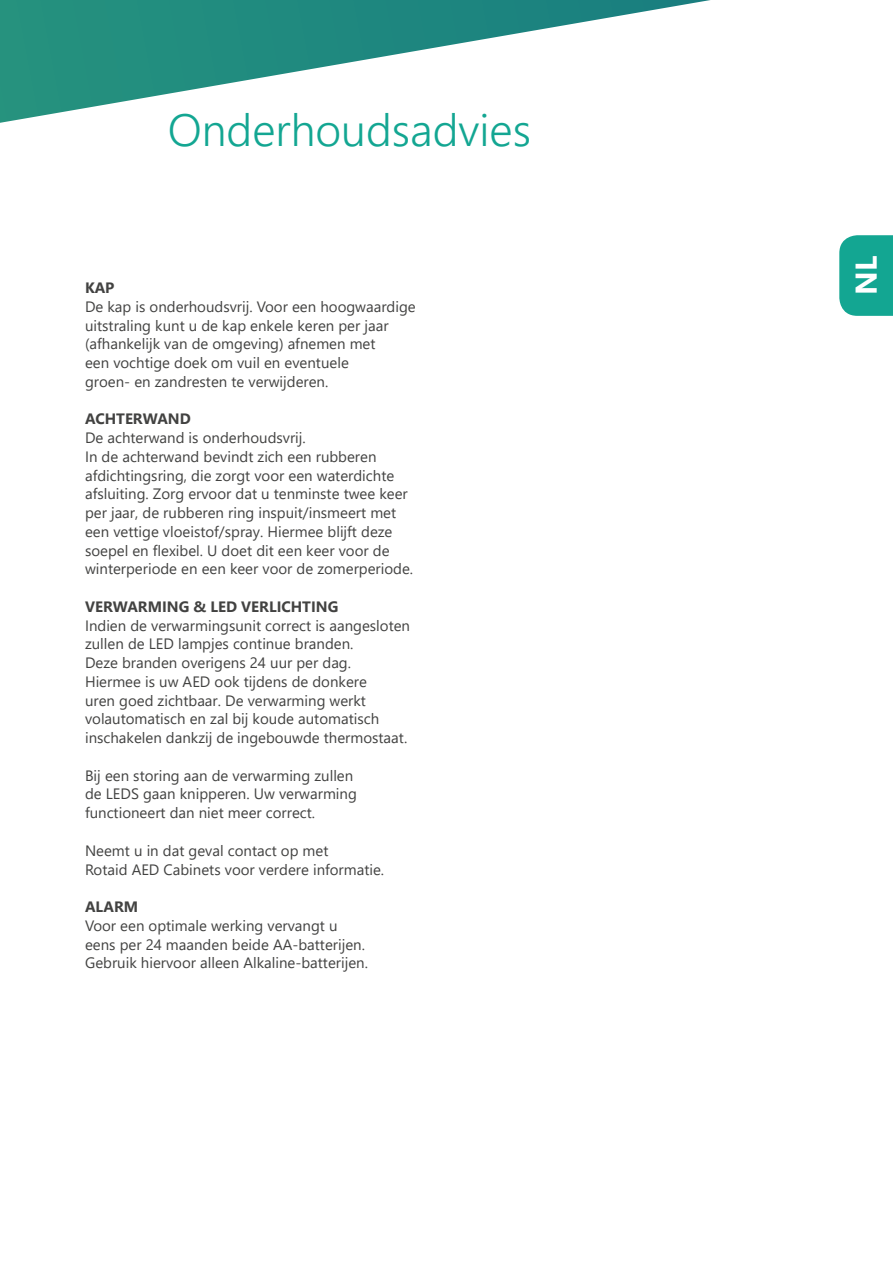
<style>
.page{position:relative;width:893px;height:1263px;background:#fff}
.page>*{position:absolute;margin:0;border:0;box-sizing:border-box;transform-origin:0 0}
.t1{font:300 45px "Segoe UI";color:#13a692}
.t2{font:700 30px "Segoe UI";color:#fff}
.t3{font:15px/18.8px "Segoe UI";color:#424241}
.t4{font:700 15px "Segoe UI";color:#424241}
</style>
<div class="page">
<svg style="left:0;top:0;width:710px;height:123px"></svg>
<div style="left:839px;top:235px;width:54px;height:81px;background:#13a692"></div>
<h1 class="t1" style="left:168px;top:88px;width:365px">Onderhoudsadvies</h1>
<p class="t4" style="left:85px;top:274px;width:31px">KAP</p>
<p class="t3" style="left:85px;top:296px;width:332px">De kap is onderhoudsvrij. Voor een hoogwaardige uitstraling kunt u de kap enkele keren per jaar (afhankelijk van de omgeving) afnemen met<br>een vochtige doek om vuil en eventuele<br>groen- en zandresten te verwijderen.</p>
<p class="t4" style="left:85px;top:405px;width:107px">ACHTERWAND</p>
<p class="t3" style="left:85px;top:427px;width:330px">De achterwand is onderhoudsvrij.<br>In de achterwand bevindt zich een rubberen afdichtingsring, die zorgt voor een waterdichte afsluiting. Zorg ervoor dat u tenminste twee keer per jaar, de rubberen ring inspuit/insmeert met een vettige vloeistof/spray. Hiermee blijft deze soepel en flexibel. U doet dit een keer voor de winterperiode en een keer voor de zomerperiode.</p>
<p class="t4" style="left:85px;top:592px;width:255px">VERWARMING &amp; LED VERLICHTING</p>
<p class="t3" style="left:85px;top:615px;width:327px">Indien de verwarmingsunit correct is aangesloten zullen de LED lampjes continue branden.<br>Deze branden overigens 24 uur per dag.<br>Hiermee is uw AED ook tijdens de donkere<br>uren goed zichtbaar. De verwarming werkt volautomatisch en zal bij koude automatisch inschakelen dankzij de ingebouwde thermostaat.</p>
<p class="t3" style="left:85px;top:765px;width:273px">Bij een storing aan de verwarming zullen de LEDS gaan knipperen. Uw verwarming functioneert dan niet meer correct.</p>
<p class="t3" style="left:85px;top:840px;width:301px">Neemt u in dat geval contact op met<br>Rotaid AED Cabinets voor verdere informatie.</p>
<p class="t4" style="left:85px;top:892px;width:55px">ALARM</p>
<p class="t3" style="left:85px;top:915px;width:284px">Voor een optimale werking vervangt u eens per 24 maanden beide AA-batterijen.<br>Gebruik hiervoor alleen Alkaline-batterijen.</p>
<h2 class="t2" style="left:838px;top:295px;width:41px;rotate:-90deg">NL</h2>
</div>
